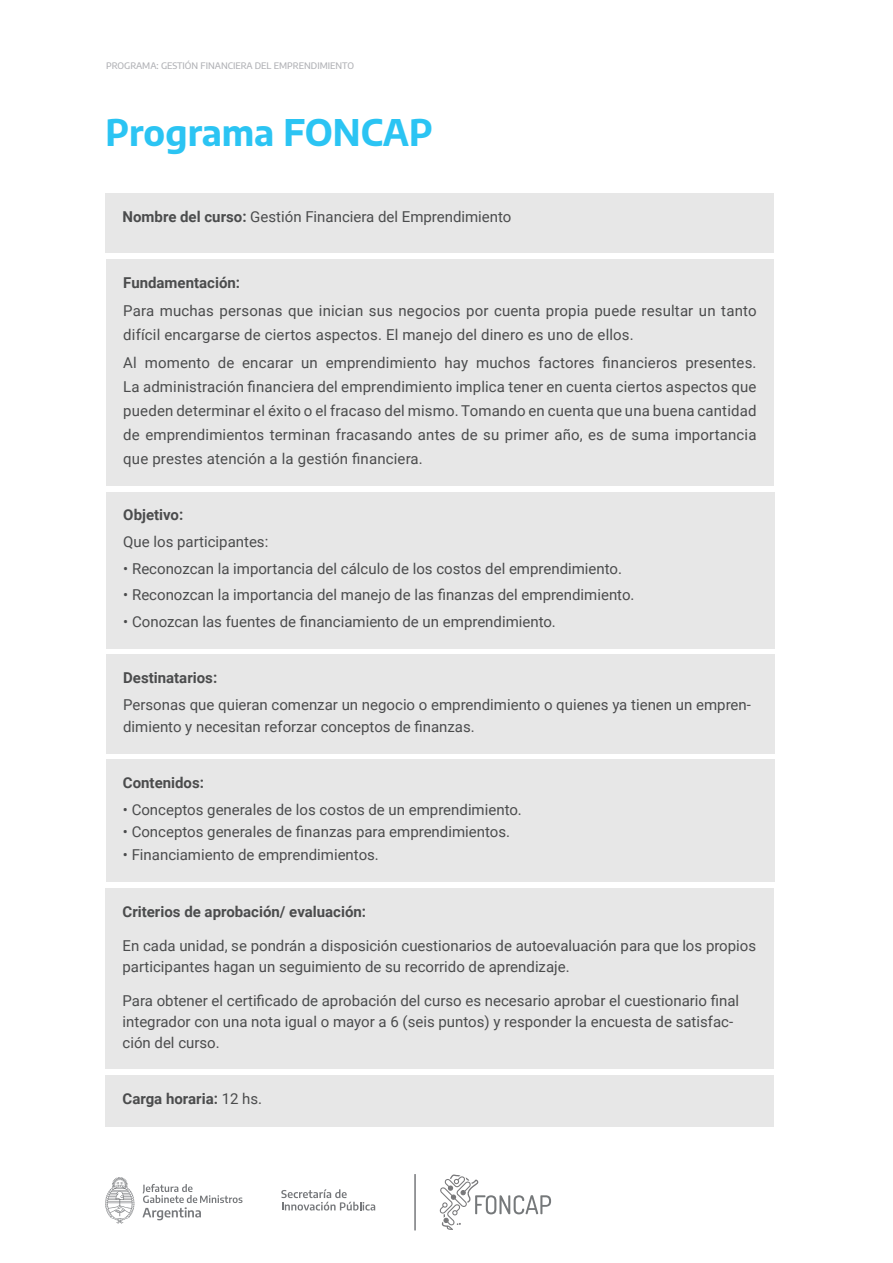
<style>
.page{position:relative;width:893px;height:1263px;background:#fff}
.page>*{position:absolute;margin:0;border:0;box-sizing:border-box;transform-origin:0 0}
.t1{font:700 36px "Encode Sans";color:#2bc4f3}
.t2{font:15px/24px "Roboto";color:#4b4c4d}
.t3{font:700 15px "Roboto";color:#4b4c4d}
.t4{font:500 9px "Encode Sans";color:#b2b3b7}
.s1{font-weight:700}
.s2{font-weight:400}
</style>
<div class="page">
<svg style="left:142px;top:1184px;width:101px;height:36px"></svg>
<svg style="left:105px;top:1177px;width:29px;height:46px"></svg>
<svg style="left:281px;top:1189px;width:94px;height:21px"></svg>
<svg style="left:439px;top:1174px;width:112px;height:56px"></svg>
<hr style="left:414px;top:1174px;width:2px;height:56px;background:#76787b">
<div style="left:106px;top:193px;width:668px;height:60px;background:#e7e7e7"></div>
<div style="left:106px;top:259px;width:667px;height:227px;background:#e7e7e7"></div>
<div style="left:106px;top:492px;width:669px;height:157px;background:#e7e7e7"></div>
<div style="left:106px;top:655px;width:669px;height:99px;background:#e7e7e7"></div>
<div style="left:106px;top:760px;width:668px;height:122px;background:#e7e7e7"></div>
<div style="left:106px;top:889px;width:668px;height:180px;background:#e7e7e7"></div>
<div style="left:106px;top:1075px;width:668px;height:51px;background:#e7e7e7"></div>
<p class="t4" style="left:106px;top:59px;width:249px">PROGRAMA: GESTIÓN FINANCIERA DEL EMPRENDIMIENTO</p>
<h1 class="t1" style="left:106px;top:106px;width:329px">Programa FONCAP</h1>
<p class="t2" style="left:123px;top:204px;width:390px"><span class="s1">Nombre del curso:</span> Gestión Financiera del Emprendimiento</p>
<p class="t3" style="left:123px;top:272px;width:118px">Fundamentación:</p>
<p class="t2" style="left:123px;top:298px;width:635px">Para muchas personas que inician sus negocios por cuenta propia puede resultar un tanto difícil encargarse de ciertos aspectos. El manejo del dinero es uno de ellos.</p>
<p class="t2" style="left:123px;top:350px;width:635px;text-align:justify">Al momento de encarar un emprendimiento hay muchos factores financieros presentes.<br>La administración financiera del emprendimiento implica tener en cuenta ciertos aspectos que pueden determinar el éxito o el fracaso del mismo. Tomando en cuenta que una buena cantidad de emprendimientos terminan fracasando antes de su primer año, es de suma importancia que prestes atención a la gestión financiera.</p>
<p class="t3" style="left:123px;top:504px;width:62px">Objetivo:</p>
<p class="t2" style="left:123px;top:529px;width:147px">Que los participantes:</p>
<p class="t2" style="left:123px;top:556px;width:500px">• Reconozcan la importancia del cálculo de los costos del emprendimiento.</p>
<p class="t2" style="left:123px;top:582px;width:513px">• Reconozcan la importancia del manejo de las finanzas del emprendimiento.</p>
<p class="t2" style="left:123px;top:609px;width:434px">• Conozcan las fuentes de financiamiento de un emprendimiento.</p>
<p class="t3" style="left:123px;top:667px;width:96px">Destinatarios:</p>
<p class="t2" style="left:123px;top:692px;width:629px;line-height:22.5px">Personas que quieran comenzar un negocio o emprendimiento o quienes ya tienen un empren&shy;dimiento y necesitan reforzar conceptos de finanzas.</p>
<p class="t3" style="left:123px;top:772px;width:83px">Contenidos:</p>
<p class="t2" style="left:123px;top:797px;width:400px">• Conceptos generales de los costos de un emprendimiento.</p>
<p class="t2" style="left:123px;top:819px;width:389px">• Conceptos generales de finanzas para emprendimientos.</p>
<p class="t2" style="left:123px;top:842px;width:257px">• Financiamiento de emprendimientos.</p>
<p class="t3" style="left:123px;top:901px;width:245px">Criterios de aprobación/ evaluación:</p>
<p class="t2" style="left:123px;top:934px;width:635px;line-height:21px">En cada unidad, se pondrán a disposición cuestionarios de autoevaluación para que los propios participantes hagan un seguimiento de su recorrido de aprendizaje.</p>
<p class="t2" style="left:123px;top:989px;width:618px;line-height:21px">Para obtener el certificado de aprobación del curso es necesario aprobar el cuestionario final integrador con una nota igual o mayor a 6 (seis puntos) y responder la encuesta de satisfac&shy;ción del curso.</p>
<p class="t3" style="left:123px;top:1088px;width:141px">Carga horaria: <span class="s2">12 hs.</span></p>
</div>
